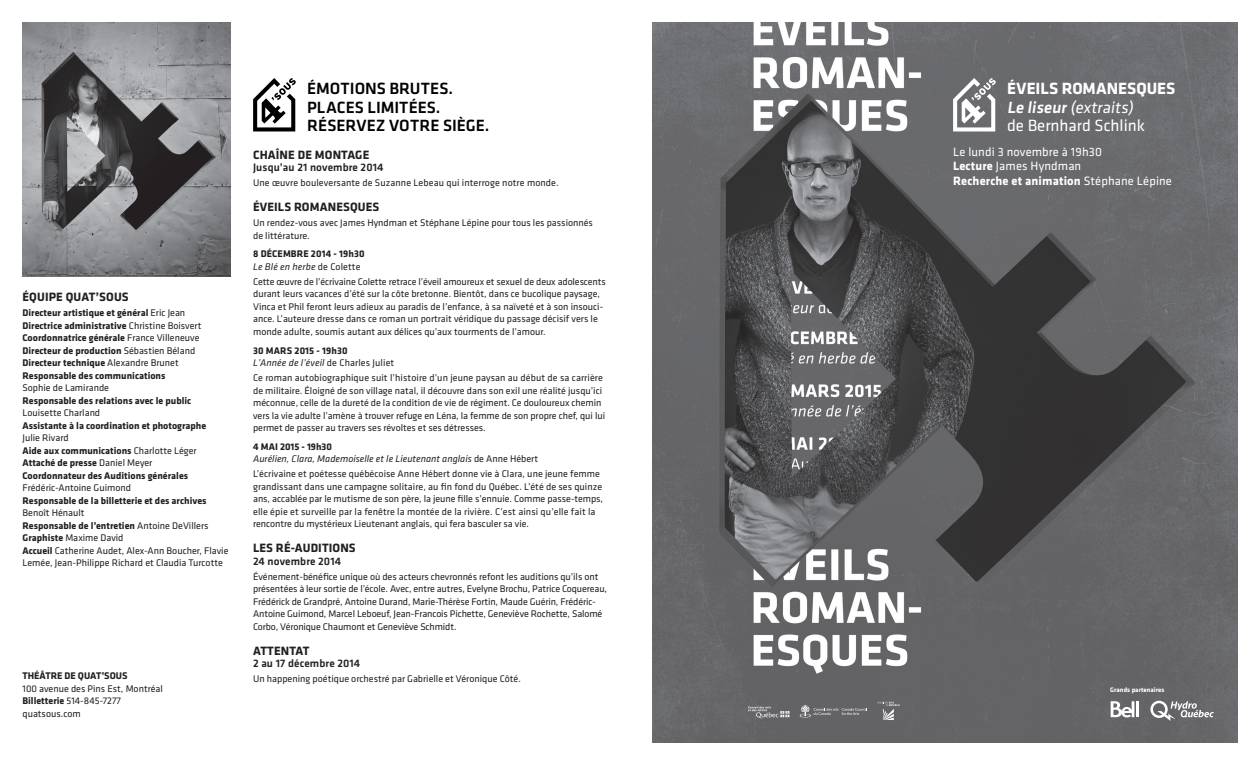
<style>
.page{position:relative;width:1260px;height:765px;background:#fff}
.page>*{position:absolute;margin:0;border:0;box-sizing:border-box;transform-origin:0 0}
.t1{font:500 16.88px "Klavika";color:#000}
.t2{font:16.88px "Klavika";color:#fff}
.t3{font:700 16.88px "Klavika";color:#fff}
.t4{font:700 12.5px "Klavika";letter-spacing:.01em;color:#231f20}
.t5{font:12.5px "Klavika";letter-spacing:.01em;color:#fff}
.t6{font:700 12.5px "Klavika";letter-spacing:.01em;color:#fff}
.t7{font:500 11.25px "Klavika";letter-spacing:.01em;color:#231f20}
.t8{font:10px/12.5px "Klavika";color:#231f20}
.t9{font:700 10px/12.5px "Klavika";color:#231f20}
.t10{font:italic 10px "Klavika";color:#231f20}
.t11{font:700 6.75px "Klavika";color:#fff}
.s1{font-weight:400}
.s2{font-weight:700}
.s3{font-style:normal}
.s4{font-weight:500}
</style>
<div class="page">
<img style="left:652px;top:22px;width:586px;height:720px">
<svg style="left:877px;top:702px;width:23px;height:18px"></svg>
<svg style="left:799px;top:705px;width:68px;height:12px"></svg>
<svg style="left:748px;top:706px;width:41px;height:12px"></svg>
<svg style="left:1111px;top:701px;width:23px;height:16px"></svg>
<hr style="left:1136px;top:701px;width:3px;height:16px;background:#fff">
<svg style="left:1150px;top:701px;width:64px;height:20px"></svg>
<img style="left:22px;top:23px;width:209px;height:254px">
<svg style="left:253px;top:78px;width:43px;height:53px"></svg>
<svg style="left:953px;top:78px;width:43px;height:53px"></svg>
<p class="t4" style="left:22px;top:288px;width:108px">ÉQUIPE QUAT’SOUS</p>
<p class="t9" style="left:22px;top:306px;width:164px">Directeur artistique et général <span class="s1">Eric Jean</span></p>
<p class="t9" style="left:22px;top:319px;width:180px">Directrice administrative <span class="s1">Christine Boisvert</span></p>
<p class="t9" style="left:22px;top:331px;width:179px">Coordonnatrice générale <span class="s1">France Villeneuve</span></p>
<p class="t9" style="left:22px;top:344px;width:174px">Directeur de production <span class="s1">Sébastien Béland</span></p>
<p class="t9" style="left:22px;top:356px;width:158px">Directeur technique <span class="s1">Alexandre Brunet</span></p>
<p class="t9" style="left:22px;top:369px;width:144px">Responsable des communications</p>
<p class="t8" style="left:22px;top:382px;width:88px">Sophie de Lamirande</p>
<p class="t9" style="left:22px;top:394px;width:170px">Responsable des relations avec le public</p>
<p class="t8" style="left:22px;top:407px;width:79px">Louisette Charland</p>
<p class="t9" style="left:22px;top:419px;width:185px">Assistante à la coordination et photographe</p>
<p class="t8" style="left:22px;top:432px;width:48px">Julie Rivard</p>
<p class="t9" style="left:22px;top:444px;width:176px">Aide aux communications <span class="s1">Charlotte Léger</span></p>
<p class="t9" style="left:22px;top:456px;width:131px">Attaché de presse <span class="s1">Daniel Meyer</span></p>
<p class="t9" style="left:22px;top:469px;width:167px">Coordonnateur des Auditions générales</p>
<p class="t8" style="left:22px;top:482px;width:110px">Frédéric-Antoine Guimond</p>
<p class="t9" style="left:22px;top:494px;width:186px">Responsable de la billetterie et des archives<br><span class="s1">Benoît Hénault</span></p>
<p class="t9" style="left:22px;top:519px;width:188px">Responsable de l’entretien <span class="s1">Antoine DeVillers</span></p>
<p class="t8" style="left:22px;top:532px;width:103px"><span class="s2">Graphiste</span> Maxime David</p>
<p class="t8" style="left:22px;top:544px;width:207px"><span class="s2">Accueil</span> Catherine Audet, Alex-Ann Boucher, Flavie<br>Lemée, Jean-Philippe Richard et Claudia Turcotte</p>
<p class="t9" style="left:22px;top:669px;width:107px">THÉÂTRE DE QUAT’SOUS</p>
<p class="t8" style="left:22px;top:682px;width:142px">100 avenue des Pins Est, Montréal</p>
<p class="t8" style="left:22px;top:694px;width:100px"><span class="s2">Billetterie</span> 514-845-7277</p>
<p class="t8" style="left:22px;top:707px;width:60px">quatsous.com</p>
<p class="t1" style="left:307px;top:77px;width:147px">ÉMOTIONS BRUTES.</p>
<p class="t1" style="left:307px;top:96px;width:135px">PLACES LIMITÉES.</p>
<p class="t1" style="left:307px;top:114px;width:184px">RÉSERVEZ VOTRE SIÈGE.</p>
<p class="t4" style="left:253px;top:146px;width:118px">CHAÎNE DE MONTAGE</p>
<p class="t7" style="left:253px;top:160px;width:132px">Jusqu’au 21 novembre 2014</p>
<p class="t8" style="left:253px;top:176px;width:307px">Une œuvre bouleversante de Suzanne Lebeau qui interroge notre monde.</p>
<p class="t4" style="left:253px;top:198px;width:128px">ÉVEILS ROMANESQUES</p>
<p class="t8" style="left:253px;top:216px;width:341px">Un rendez-vous avec James Hyndman et Stéphane Lépine pour tous les passionnés</p>
<p class="t8" style="left:253px;top:229px;width:58px">de littérature.</p>
<p class="t9" style="left:253px;top:247px;width:113px">8 DÉCEMBRE 2014 - 19h30</p>
<p class="t10" style="left:253px;top:260px;width:109px">Le Blé en herbe <span class="s3">de Colette</span></p>
<p class="t8" style="left:253px;top:275px;width:354px">Cette œuvre de l’écrivaine Colette retrace l’éveil amoureux et sexuel de deux adolescents durant leurs vacances d’été sur la côte bretonne. Bientôt, dans ce bucolique paysage, Vinca et Phil feront leurs adieux au paradis de l’enfance, à sa naïveté et à son insouci&shy;ance. L’auteure dresse dans ce roman un portrait véridique du passage décisif vers le monde adulte, soumis autant aux délices qu’aux tourments de l’amour.</p>
<p class="t9" style="left:253px;top:344px;width:96px">30 MARS 2015 - 19h30</p>
<p class="t10" style="left:253px;top:357px;width:143px">L’Année de l’éveil <span class="s3">de Charles Juliet</span></p>
<p class="t8" style="left:253px;top:371px;width:354px">Ce roman autobiographique suit l’histoire d’un jeune paysan au début de sa carrière de militaire. Éloigné de son village natal, il découvre dans son exil une réalité jusqu’ici méconnue, celle de la dureté de la condition de vie de régiment. Ce douloureux chemin vers la vie adulte l’amène à trouver refuge en Léna, la femme de son propre chef, qui lui permet de passer au travers ses révoltes et ses détresses.</p>
<p class="t9" style="left:253px;top:440px;width:80px">4 MAI 2015 - 19h30</p>
<p class="t10" style="left:253px;top:453px;width:287px">Aurélien, Clara, Mademoiselle et le Lieutenant anglais <span class="s3">de Anne Hébert</span></p>
<p class="t8" style="left:253px;top:468px;width:352px">L’écrivaine et poétesse québécoise Anne Hébert donne vie à Clara, une jeune femme grandissant dans une campagne solitaire, au fin fond du Québec. L’été de ses quinze ans, accablée par le mutisme de son père, la jeune fille s’ennuie. Comme passe-temps, elle épie et surveille par la fenêtre la montée de la rivière. C’est ainsi qu’elle fait la rencontre du mystérieux Lieutenant anglais, qui fera basculer sa vie.</p>
<p class="t4" style="left:253px;top:539px;width:104px">LES RÉ-AUDITIONS</p>
<p class="t7" style="left:253px;top:554px;width:89px">24 novembre 2014</p>
<p class="t8" style="left:253px;top:570px;width:356px">Événement-bénéfice unique où des acteurs chevronnés refont les auditions qu’ils ont présentées à leur sortie de l’école. Avec, entre autres, Evelyne Brochu, Patrice Coquereau, Frédérick de Grandpré, Antoine Durand, Marie-Thérèse Fortin, Maude Guérin, Frédéric-Antoine Guimond, Marcel Leboeuf, Jean-Francois Pichette, Geneviève Rochette, Salomé Corbo, Véronique Chaumont et Geneviève Schmidt.</p>
<p class="t4" style="left:253px;top:642px;width:58px">ATTENTAT</p>
<p class="t7" style="left:253px;top:656px;width:109px">2 au 17 décembre 2014</p>
<p class="t8" style="left:253px;top:673px;width:269px">Un happening poétique orchestré par Gabrielle et Véronique Côté.</p>
<p class="t3" style="left:1007px;top:76px;width:170px">ÉVEILS ROMANESQUES</p>
<p class="t2" style="left:1007px;top:96px;width:131px"><span class="s4">Le liseur</span>(extraits)</p>
<p class="t2" style="left:1007px;top:115px;width:139px">de Bernhard Schlink</p>
<p class="t5" style="left:953px;top:144px;width:150px">Le lundi 3 novembre à 19h30</p>
<p class="t5" style="left:953px;top:158px;width:130px"><span class="s2">Lecture</span> James Hyndman</p>
<p class="t6" style="left:953px;top:172px;width:220px">Recherche et animation <span class="s1">Stéphane Lépine</span></p>
<p class="t11" style="left:1110px;top:685px;width:55px">Grands partenaires</p>
</div>
